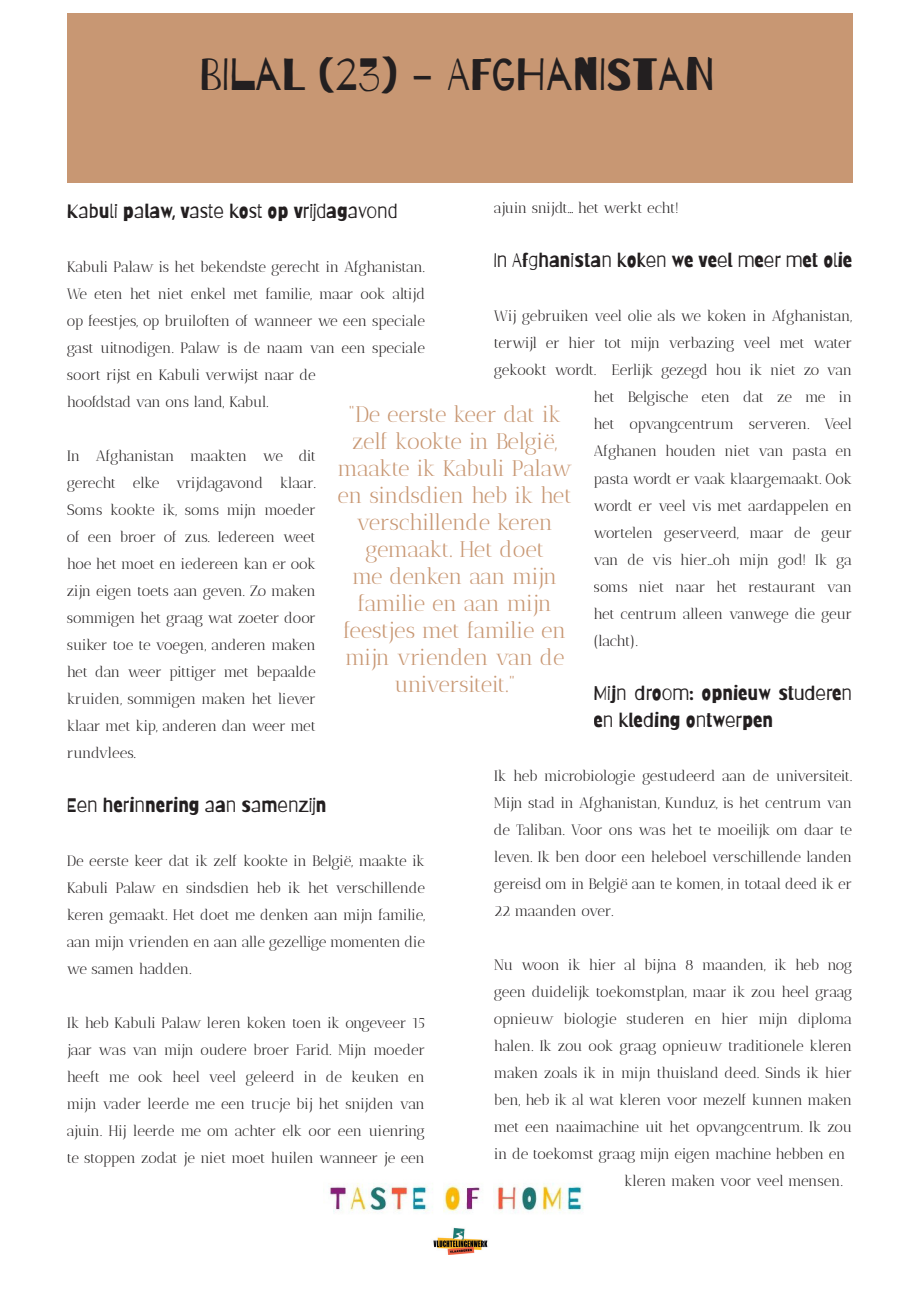
<style>
.page{position:relative;width:919px;height:1289px;background:#fff}
.page>*{position:absolute;margin:0;border:0;box-sizing:border-box;transform-origin:0 0}
.t1{font:45px "Barrio";color:#231f20}
.t2{font:22.5px/27px "Antic Didone";letter-spacing:-.04em;color:#c89773;text-align:center}
.t3{font:19.5px/27px "Barriecito";color:#231f20}
.t4{font:15px/27px "Antic Didone";letter-spacing:-.04em;color:#231f20;text-align:justify}
.t5{font:15px "Antic Didone";letter-spacing:-.02em;color:#231f20}
</style>
<div class="page">
<div style="left:67px;top:14px;width:785px;height:168px;background:#c89773"></div>
<img style="left:328px;top:1183px;width:255px;height:30px">
<img style="left:433px;top:1227px;width:55px;height:27px">
<p class="t1" style="left:199px;top:51px;width:487px">BILAL (23) - AFGHANISTAN</p>
<p class="t4" style="left:494px;top:195px;width:186px">ajuin snijdt… het werkt echt!</p>
<p class="t3" style="left:494px;top:247px;width:360px">In Afghanistan koken we veel meer met olie</p>
<p class="t4" style="left:494px;top:303px;width:360px">Wij gebruiken veel olie als we koken in Afghanistan,</p>
<p class="t4" style="left:494px;top:330px;width:360px">terwijl er hier tot mijn verbazing veel met water</p>
<p class="t4" style="left:494px;top:357px;width:360px">gekookt wordt. Eerlijk gezegd hou ik niet zo van</p>
<p class="t4" style="left:593px;top:384px;width:260px">het Belgische eten dat ze me in</p>
<p class="t4" style="left:593px;top:411px;width:260px">het opvangcentrum serveren. Veel</p>
<p class="t4" style="left:593px;top:438px;width:260px">Afghanen houden niet van pasta en</p>
<p class="t4" style="left:593px;top:465px;width:260px">pasta wordt er vaak klaargemaakt. Ook</p>
<p class="t4" style="left:593px;top:492px;width:260px">wordt er veel vis met aardappelen en</p>
<p class="t4" style="left:593px;top:519px;width:260px">wortelen geserveerd, maar de geur</p>
<p class="t4" style="left:593px;top:546px;width:260px">van de vis hier…oh mijn god! Ik ga</p>
<p class="t4" style="left:593px;top:573px;width:260px">soms niet naar het restaurant van</p>
<p class="t4" style="left:593px;top:600px;width:260px">het centrum alleen vanwege die geur</p>
<p class="t4" style="left:593px;top:627px;width:46px">(lacht).</p>
<p class="t3" style="left:593px;top:679px;width:260px">Mijn droom: opnieuw studeren en kleding ontwerpen</p>
<p class="t4" style="left:494px;top:762px;width:360px">Ik heb microbiologie gestudeerd aan de universiteit.<br>Mijn stad in Afghanistan, Kunduz, is het centrum van de Taliban. Voor ons was het te moeilijk om daar te leven. Ik ben door een heleboel verschillende landen gereisd om in België aan te komen, in totaal deed ik er 22 maanden over.</p>
<p class="t3" style="left:67px;top:197px;width:332px">Kabuli palaw, vaste kost op vrijdagavond</p>
<p class="t4" style="left:67px;top:253px;width:360px;text-align:left">Kabuli Palaw is het bekendste gerecht in Afghanistan.<br>We eten het niet enkel met familie, maar ook altijd op feestjes, op bruiloften of wanneer we een speciale gast uitnodigen. Palaw is de naam van een speciale soort rijst en Kabuli verwijst naar de<br>hoofdstad van ons land, Kabul.</p>
<p class="t2" style="left:337px;top:401px;width:236px">“De eerste keer dat ik zelf kookte in België, maakte ik Kabuli Palaw en sindsdien heb ik het verschillende keren gemaakt. Het doet<br>me denken aan mijn familie en aan mijn feestjes met familie en mijn vrienden van de universiteit.”</p>
<p class="t4" style="left:67px;top:442px;width:250px">In Afghanistan maakten we dit gerecht elke vrijdagavond klaar.<br>Soms kookte ik, soms mijn moeder of een broer of zus. Iedereen weet hoe het moet en iedereen kan er ook zijn eigen toets aan geven. Zo maken sommigen het graag wat zoeter door suiker toe te voegen, anderen maken het dan weer pittiger met bepaalde kruiden, sommigen maken het liever klaar met kip, anderen dan weer met rundvlees.</p>
<p class="t3" style="left:67px;top:791px;width:261px">Een herinnering aan samenzijn</p>
<p class="t4" style="left:67px;top:847px;width:360px">De eerste keer dat ik zelf kookte in België, maakte ik Kabuli Palaw en sindsdien heb ik het verschillende keren gemaakt. Het doet me denken aan mijn familie, aan mijn vrienden en aan alle gezellige momenten die we samen hadden.</p>
<p class="t4" style="left:494px;top:951px;width:360px">Nu woon ik hier al bijna 8 maanden, ik heb nog geen duidelijk toekomstplan, maar ik zou heel graag opnieuw biologie studeren en hier mijn diploma halen. Ik zou ook graag opnieuw traditionele kleren maken zoals ik in mijn thuisland deed. Sinds ik hier ben, heb ik al wat kleren voor mezelf kunnen maken met een naaimachine uit het opvangcentrum. Ik zou in de toekomst graag mijn eigen machine hebben en</p>
<p class="t5" style="left:624px;top:1171px;width:220px">kleren maken voor veel mensen.</p>
<p class="t4" style="left:67px;top:1009px;width:360px">Ik heb Kabuli Palaw leren koken toen ik ongeveer 15 jaar was van mijn oudere broer Farid. Mijn moeder heeft me ook heel veel geleerd in de keuken en mijn vader leerde me een trucje bij het snijden van ajuin. Hij leerde me om achter elk oor een uienring te stoppen zodat je niet moet huilen wanneer je een</p>
</div>
